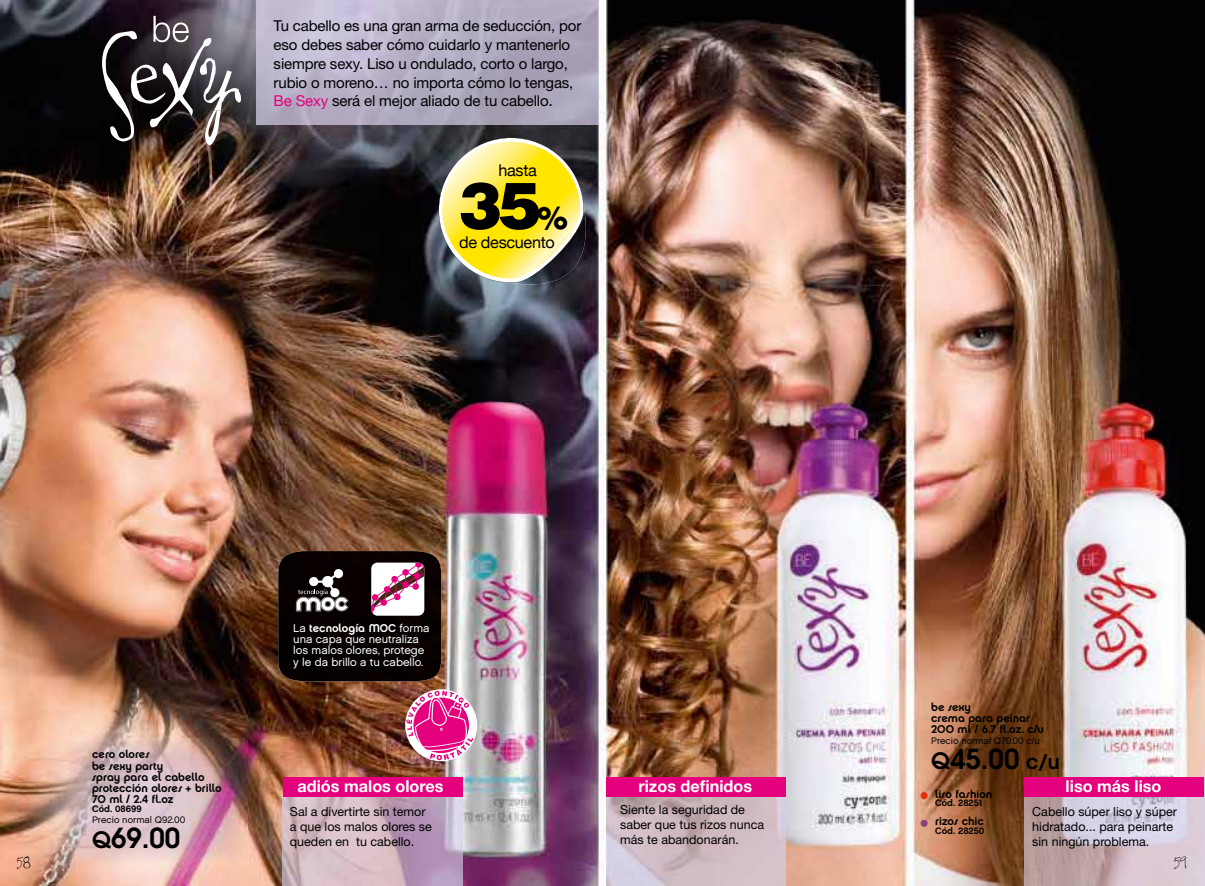
<style>
.page{position:relative;width:1205px;height:886px;background:#fff}
.page>*{position:absolute;margin:0;border:0;box-sizing:border-box;transform-origin:0 0}
.t1{font:900 65px "Helvetica LT Std";color:#000}
.t2{font:600 27.5px "Avant Garde";color:#000}
.t3{font:700 16.25px "Helvetica Neue";color:#fff}
.t4{font:16.25px "Helvetica Neue";letter-spacing:-.02em;color:#000}
.t5{font:15px/18.8px "Helvetica Neue";letter-spacing:-.01em;color:#000}
.t6{font:15px "Ebu Script";color:#000}
.t7{font:12.5px/15px "Helvetica Neue";color:#000}
.t8{font:11.25px/11.2px "Chalet New York Nineteen Seventy";color:#000}
.t9{font:11.25px/11.2px "Chalet London Nineteen Sixty";color:#fff}
.t10{font:9.38px/11.2px "Chalet London Nineteen Sixty";color:#000}
.t11{font:9.38px "Chalet New York Nineteen Sixty";color:#000}
.s1{color:#e5007d}
.s2{font-size:16.25px}
.s3{font-size:30px}
.s4{font-family:"Chalet New York Nineteen Sixty"}
.s5{font-size:22.5px}
.s6{font-family:"Chalet New York Nineteen Seventy"}
.s7{font-size:20px}
</style>
<div class="page">
<img style="left:0;top:0;width:1205px;height:886px">
<img style="left:67px;top:739px;width:180px;height:122px">
<img style="left:256px;top:0;width:343px;height:124px">
<div style="left:920px;top:792px;width:7px;height:7px;background:#e52d14;border-radius:50%"></div>
<div style="left:920px;top:820px;width:7px;height:7px;background:#894180;border-radius:50%"></div>
<img style="left:283px;top:797px;width:179px;height:89px">
<div style="left:283px;top:777px;width:179px;height:20px;background:#e5007d"></div>
<img style="left:1024px;top:797px;width:180px;height:89px">
<div style="left:1024px;top:777px;width:180px;height:20px;background:#e5007d"></div>
<img style="left:606px;top:797px;width:180px;height:89px">
<div style="left:606px;top:777px;width:180px;height:20px;background:#e5007d"></div>
<svg style="left:102px;top:16px;width:139px;height:129px;background:#534e51"></svg>
<img style="left:584px;top:204px;width:4px;height:80px">
<svg style="left:432px;top:131px;width:152px;height:153px;background:#bfb34b"></svg>
<div style="left:278px;top:551px;width:163px;height:130px;background:#070000"></div>
<svg style="left:371px;top:563px;width:53px;height:53px"></svg>
<svg style="left:296px;top:569px;width:52px;height:42px"></svg>
<svg style="left:405px;top:689px;width:72px;height:72px"></svg>
<p class="t5" style="left:274px;top:16px;width:309px">Tu cabello es una gran arma de seducción, por eso debes saber cómo cuidarlo y mantenerlo siempre sexy. Liso u ondulado, corto o largo, rubio o moreno… no importa cómo lo tengas, <span class="s1">Be Sexy</span> será el mejor aliado de tu cabello<span class="s2">.</span></p>
<p class="t4" style="left:498px;top:161px;width:40px">hasta</p>
<p class="t1" style="left:458px;top:163px;width:110px">35<span class="s3">%</span></p>
<p class="t4" style="left:459px;top:233px;width:97px">de descuento</p>
<p class="t8" style="left:92px;top:749px;width:131px">cero olores<br>be sexy party<br>spray para el cabello protección olores + brillo<br>70 ml / 2.4 fl.oz</p>
<p class="t10" style="left:92px;top:803px;width:95px"><span class="s4">Cód. 08699<br></span>Precio normal Q92.00</p>
<p class="t2" style="left:92px;top:820px;width:90px"><span class="s5">Q</span>69.00</p>
<p class="t9" style="left:293px;top:622px;width:138px">La <span class="s6">tecnología MOC</span> forma una capa que neutraliza los malos olores, protege y le da brillo a tu cabello.</p>
<p class="t3" style="left:297px;top:776px;width:148px">adiós malos olores</p>
<p class="t7" style="left:290px;top:804px;width:143px">Sal a divertirte sin temor a que los malos olores se queden en tu cabello.</p>
<p class="t3" style="left:638px;top:776px;width:115px">rizos definidos</p>
<p class="t7" style="left:620px;top:802px;width:145px">Siente la seguridad de saber que tus rizos nunca más te abandonarán.</p>
<p class="t8" style="left:931px;top:701px;width:114px">be sexy<br>crema para peinar<br>200 ml / 6.7 fl.oz. c/u</p>
<p class="t10" style="left:931px;top:735px;width:110px">Precio normal Q70.00 c/u</p>
<p class="t2" style="left:931px;top:741px;width:130px"><span class="s5">Q</span>45.00 <span class="s7">c/u</span></p>
<p class="t8" style="left:935px;top:788px;width:59px">liso fashion</p>
<p class="t11" style="left:935px;top:797px;width:49px">Cód. 28251</p>
<p class="t8" style="left:935px;top:815px;width:50px">rizos chic</p>
<p class="t11" style="left:935px;top:825px;width:51px">Cód. 28250</p>
<p class="t3" style="left:1065px;top:776px;width:97px">liso más liso</p>
<p class="t7" style="left:1032px;top:804px;width:146px">Cabello súper liso y súper hidratado... para peinarte sin ningún problema.</p>
<p class="t6" style="left:17px;top:853px;width:15px">58</p>
<p class="t6" style="left:1174px;top:854px;width:14px">59</p>
</div>
